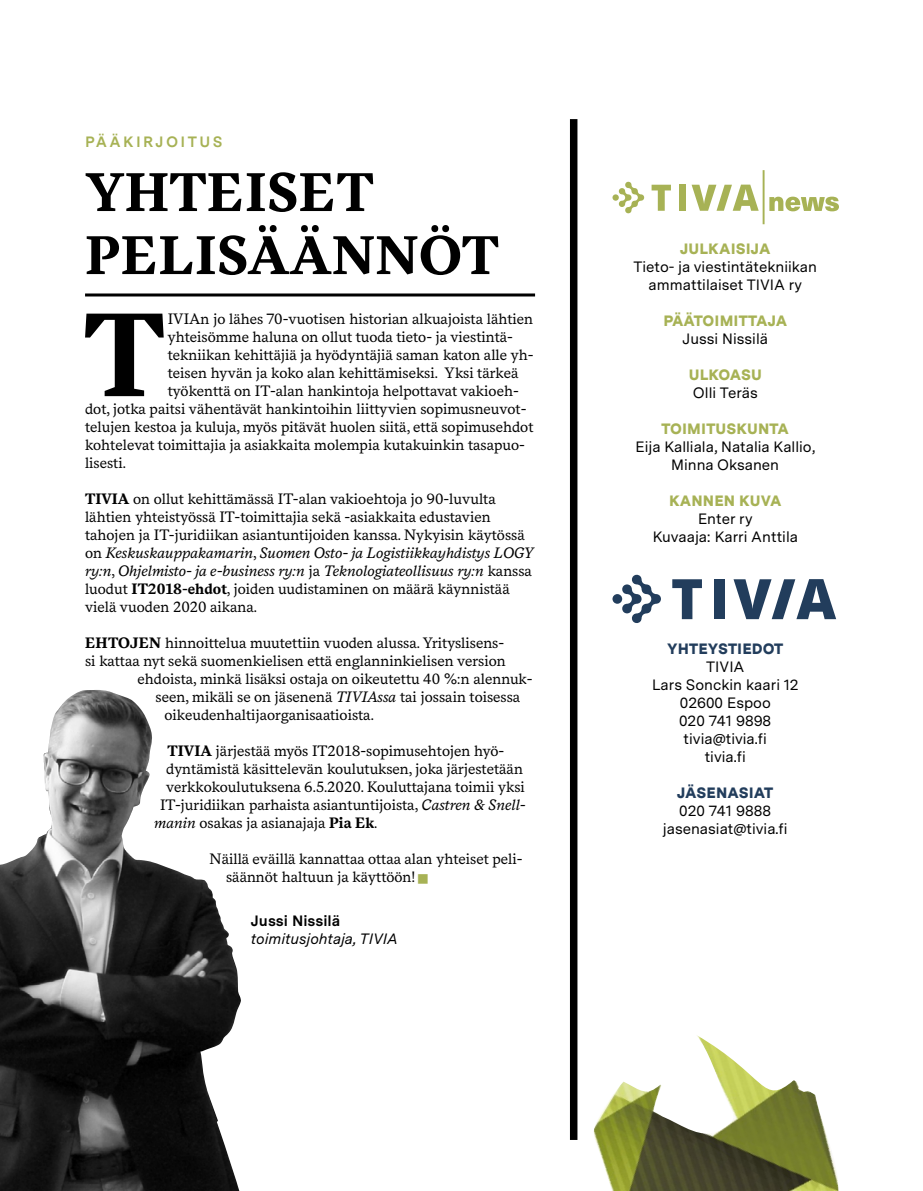
<style>
.page{position:relative;width:923px;height:1191px;background:#fff}
.page>*{position:absolute;margin:0;border:0;box-sizing:border-box;transform-origin:0 0}
.t1{font:700 117.9px "Messina Serif";color:#000}
.t2{font:700 54px/63px "Messina Serif";letter-spacing:.01em;color:#000}
.t3{font:16.5px "Wingdings";color:#a7b255}
.t4{font:15px/18px "Messina Serif";color:#000}
.t5{font:15px/18px "Messina Sans";color:#000;text-align:center}
.t6{font:900 15px "Messina Sans";letter-spacing:.01em;color:#a7b255}
.t7{font:900 15px "Messina Sans";letter-spacing:.01em;color:#223d5c}
.t8{font:italic 15px "Messina Sans";color:#000}
.t9{font:700 15px "Messina Sans";letter-spacing:.16em;color:#a7b255}
.t10{font:700 15px "Messina Sans";color:#000}
.s1{font-weight:700}
.s2{font-style:italic}
</style>
<div class="page">
<svg style="left:672px;top:579px;width:30px;height:40px"></svg>
<div style="left:714px;top:579px;width:11px;height:40px;background:#223d5c"></div>
<svg style="left:733px;top:579px;width:103px;height:40px"></svg>
<svg style="left:612px;top:574px;width:49px;height:49px"></svg>
<hr style="left:85px;top:293px;width:450px;height:3px;background:#000">
<div style="left:570px;top:119px;width:7px;height:1021px;background:#000"></div>
<img style="left:0;top:690px;width:241px;height:501px">
<svg style="left:651px;top:185px;width:20px;height:26px"></svg>
<div style="left:679px;top:185px;width:7px;height:26px;background:#a7b255"></div>
<svg style="left:691px;top:185px;width:67px;height:26px"></svg>
<svg style="left:612px;top:181px;width:32px;height:33px"></svg>
<svg style="left:769px;top:197px;width:70px;height:14px"></svg>
<hr style="left:762px;top:170px;width:2px;height:54px;background:#a7b255">
<img style="left:593px;top:1035px;width:246px;height:156px">
<p class="t9" style="left:85px;top:131px;width:139px">PÄÄKIRJOITUS</p>
<h2 class="t2" style="left:85px;top:161px;width:415px">YHTEISET<br>PELISÄÄNNÖT</h2>
<h1 class="t1" style="left:84px;top:266px;width:82px">T</h1>
<p class="t4" style="left:168px;top:309px;width:367px">IVIAn jo lähes 70-vuotisen historian alkuajoista lähtien</p>
<p class="t4" style="left:168px;top:327px;width:347px">yhteisömme haluna on ollut tuoda tieto- ja viestintä-</p>
<p class="t4" style="left:168px;top:345px;width:367px">tekniikan kehittäjiä ja hyödyntäjiä saman katon alle yh-</p>
<p class="t4" style="left:168px;top:363px;width:352px">teisen hyvän ja koko alan kehittämiseksi. Yksi tärkeä</p>
<p class="t4" style="left:168px;top:381px;width:352px">työkenttä on IT-alan hankintoja helpottavat vakioeh-</p>
<p class="t4" style="left:85px;top:399px;width:443px">dot, jotka paitsi vähentävät hankintoihin liittyvien sopimusneuvot-</p>
<p class="t4" style="left:85px;top:417px;width:450px">telujen kestoa ja kuluja, myös pitävät huolen siitä, että sopimusehdot</p>
<p class="t4" style="left:85px;top:435px;width:441px">kohtelevat toimittajia ja asiakkaita molempia kutakuinkin tasapuo-</p>
<p class="t4" style="left:85px;top:453px;width:42px">lisesti.</p>
<p class="t4" style="left:85px;top:489px;width:450px"><span class="s1">TIVIA</span> on ollut kehittämässä IT-alan vakioehtoja jo 90-luvulta lähtien yhteistyössä IT-toimittajia sekä -asiakkaita edustavien tahojen ja IT-juridiikan asiantuntijoiden kanssa. Nykyisin käytössä on <span class="s2">Keskuskauppakamarin</span>, <span class="s2">Suomen Osto- ja Logistiikkayhdistys LOGY ry:n</span>, <span class="s2">Ohjelmisto- ja e-business ry:n</span> ja <span class="s2">Teknologiateollisuus ry:n</span> kanssa luodut <span class="s1">IT2018-ehdot</span>, joiden uudistaminen on määrä käynnistää vielä vuoden 2020 aikana.</p>
<p class="t4" style="left:85px;top:633px;width:420px"><span class="s1">EHTOJEN</span> hinnoittelua muutettiin vuoden alussa. Yrityslisens-</p>
<p class="t4" style="left:85px;top:651px;width:422px">si kattaa nyt sekä suomenkielisen että englanninkielisen version</p>
<p class="t4" style="left:138px;top:669px;width:396px">ehdoista, minkä lisäksi ostaja on oikeutettu 40 %:n alennuk-</p>
<p class="t4" style="left:156px;top:687px;width:366px">seen, mikäli se on jäsenenä <span class="s2">TIVIAssa</span> tai jossain toisessa</p>
<p class="t4" style="left:165px;top:705px;width:211px">oikeudenhaltijaorganisaatioista.</p>
<p class="t4" style="left:168px;top:741px;width:338px"><span class="s1">TIVIA</span> järjestää myös IT2018-sopimusehtojen hyö-</p>
<p class="t4" style="left:166px;top:759px;width:358px">dyntämistä käsittelevän koulutuksen, joka järjestetään</p>
<p class="t4" style="left:166px;top:777px;width:360px">verkkokoulutuksena 6.5.2020. Kouluttajana toimii yksi</p>
<p class="t4" style="left:160px;top:795px;width:367px">IT-juridiikan parhaista asiantuntijoista, <span class="s2">Castren &amp; Snell-</span></p>
<p class="t4" style="left:154px;top:813px;width:225px"><span class="s2">manin</span> osakas ja asianajaja <span class="s1">Pia Ek</span>.</p>
<p class="t4" style="left:226px;top:849px;width:298px;text-indent:-16px">Näillä eväillä kannattaa ottaa alan yhteiset peli&shy;säännöt haltuun ja käyttöön!</p>
<p class="t10" style="left:251px;top:909px;width:91px">Jussi Nissilä</p>
<p class="t8" style="left:251px;top:927px;width:148px">toimitusjohtaja, TIVIA</p>
<p class="t3" style="left:417px;top:870px;width:14px">■</p>
<p class="t6" style="left:680px;top:237px;width:92px">JULKAISIJA</p>
<p class="t5" style="left:633px;top:257px;width:185px">Tieto- ja viestintätekniikan ammattilaiset TIVIA ry</p>
<p class="t6" style="left:663px;top:309px;width:125px">PÄÄTOIMITTAJA</p>
<p class="t5" style="left:682px;top:329px;width:87px">Jussi Nissilä</p>
<p class="t6" style="left:689px;top:363px;width:75px">ULKOASU</p>
<p class="t5" style="left:693px;top:383px;width:66px">Olli Teräs</p>
<p class="t6" style="left:661px;top:417px;width:129px">TOIMITUSKUNTA</p>
<p class="t5" style="left:635px;top:437px;width:181px">Eija Kalliala, Natalia Kallio,<br>Minna Oksanen</p>
<p class="t6" style="left:669px;top:489px;width:114px">KANNEN KUVA</p>
<p class="t5" style="left:652px;top:509px;width:147px">Enter ry<br>Kuvaaja: Karri Anttila</p>
<p class="t7" style="left:667px;top:637px;width:118px">YHTEYSTIEDOT</p>
<p class="t5" style="left:652px;top:657px;width:148px">TIVIA<br>Lars Sonckin kaari 12<br>02600 Espoo<br>020 741 9898 tivia@tivia.fi<br>tivia.fi</p>
<p class="t7" style="left:677px;top:781px;width:98px">JÄSENASIAT</p>
<p class="t5" style="left:663px;top:801px;width:126px">020 741 9888 jasenasiat@tivia.fi</p>
</div>
